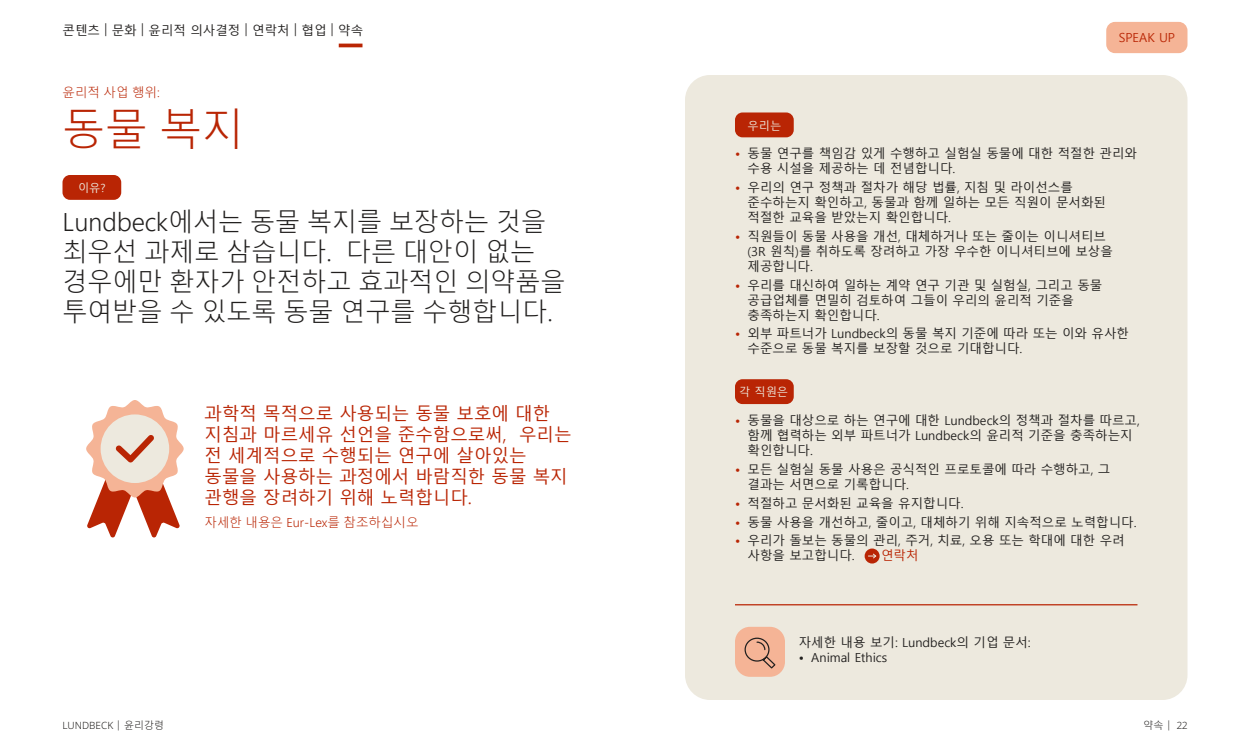
<style>
.page{position:relative;width:1250px;height:750px;background:#fff}
.page>*{position:absolute;margin:0;border:0;box-sizing:border-box;transform-origin:0 0}
.t1{font:300 42.5px "Malgun Gothic";color:#b92504}
.t2{font:300 25px/30px "Malgun Gothic";color:#22201f}
.t3{font:17.5px/21px "Malgun Gothic";color:#b92504}
.t4{font:12.5px/15px "Malgun Gothic";color:#22201f}
.t5{font:300 12.5px "Malgun Gothic";color:#b92504}
.t6{font:12.5px "Malgun Gothic";color:#b92504}
.t7{font:11.25px "Malgun Gothic";color:#ede9de}
.t8{font:300 10px "Noto Sans";color:#22201f}
.s1{font-family:"Malgun Gothic"}
.s2{color:#b92504}
</style>
<div class="page">
<div style="left:1106px;top:22px;width:82px;height:31px;background:#f5b496;border-radius:9px"></div>
<hr style="left:339px;top:44px;width:23px;height:3px;background:#b92504">
<div style="left:685px;top:75px;width:503px;height:625px;background:#ede9de;border-radius:25px"></div>
<div style="left:735px;top:112px;width:59px;height:25px;background:#b92504;border-radius:8px"></div>
<div style="left:62px;top:175px;width:59px;height:25px;background:#b92504;border-radius:8px"></div>
<div style="left:735px;top:627px;width:50px;height:50px;background:#f5b496;border-radius:15px"></div>
<svg style="left:744px;top:637px;width:32px;height:32px"></svg>
<hr style="left:735px;top:604px;width:403px;height:1px;background:#b92504">
<div style="left:865px;top:549px;width:15px;height:15px;background:#b92504;border-radius:50%"></div>
<svg style="left:868px;top:553px;width:9px;height:6px"></svg>
<svg style="left:86px;top:400px;width:98px;height:138px"></svg>
<div style="left:735px;top:379px;width:59px;height:25px;background:#b92504;border-radius:8px"></div>
<p class="t4" style="left:63px;top:23px;width:302px">콘텐츠 | 문화 | 윤리적 의사결정 | 연락처 | 협업 | 약속</p>
<p class="t5" style="left:62px;top:85px;width:99px">윤리적 사업 행위:</p>
<h1 class="t1" style="left:62px;top:105px;width:183px">동물 복지</h1>
<p class="t7" style="left:78px;top:181px;width:29px">이유?</p>
<h2 class="t2" style="left:62px;top:208px;width:505px">Lundbeck에서는 동물 복지를 보장하는 것을 최우선 과제로 삼습니다. 다른 대안이 없는 경우에만 환자가 안전하고 효과적인 의약품을 투여받을 수 있도록 동물 연구를 수행합니다.</h2>
<h3 class="t3" style="left:205px;top:403px;width:369px">과학적 목적으로 사용되는 동물 보호에 대한 지침과 마르세유 선언을 준수함으로써, 우리는 전 세계적으로 수행되는 연구에 살아있는 동물을 사용하는 과정에서 바람직한 동물 복지 관행을 장려하기 위해 노력합니다.</h3>
<p class="t5" style="left:205px;top:515px;width:215px">자세한 내용은 Eur-Lex를 참조하십시오</p>
<p class="t8" style="left:62px;top:719px;width:103px">LUNDBECK | <span class="s1">윤리강령</span></p>
<p class="t7" style="left:748px;top:120px;width:35px">우리는</p>
<p class="t6" style="left:1119px;top:30px;width:58px">SPEAK UP</p>
<p class="t4" style="left:748px;top:147px;width:391px;text-indent:-12px"><span class="s2">•</span> 동물 연구를 책임감 있게 수행하고 실험실 동물에 대한 적절한 관리와 수용 시설을 제공하는 데 전념합니다.</p>
<p class="t4" style="left:748px;top:180px;width:360px;text-indent:-12px"><span class="s2">•</span> 우리의 연구 정책과 절차가 해당 법률, 지침 및 라이선스를 준수하는지 확인하고, 동물과 함께 일하는 모든 직원이 문서화된 적절한 교육을 받았는지 확인합니다.</p>
<p class="t4" style="left:748px;top:229px;width:367px;text-indent:-12px"><span class="s2">•</span> 직원들이 동물 사용을 개선, 대체하거나 또는 줄이는 이니셔티브 (3R 원칙)를 취하도록 장려하고 가장 우수한 이니셔티브에 보상을 제공합니다.</p>
<p class="t4" style="left:748px;top:278px;width:356px;text-indent:-12px"><span class="s2">•</span> 우리를 대신하여 일하는 계약 연구 기관 및 실험실, 그리고 동물 공급업체를 면밀히 검토하여 그들이 우리의 윤리적 기준을 충족하는지 확인합니다.</p>
<p class="t4" style="left:748px;top:327px;width:383px;text-indent:-12px"><span class="s2">•</span> 외부 파트너가 Lundbeck의 동물 복지 기준에 따라 또는 이와 유사한 수준으로 동물 복지를 보장할 것으로 기대합니다.</p>
<p class="t7" style="left:739px;top:385px;width:50px">각 직원은</p>
<p class="t4" style="left:748px;top:414px;width:394px;text-indent:-12px"><span class="s2">•</span> 동물을 대상으로 하는 연구에 대한 Lundbeck의 정책과 절차를 따르고, 함께 협력하는 외부 파트너가 Lundbeck의 윤리적 기준을 충족하는지 확인합니다.</p>
<p class="t4" style="left:748px;top:462px;width:364px;text-indent:-12px"><span class="s2">•</span> 모든 실험실 동물 사용은 공식적인 프로토콜에 따라 수행하고, 그 결과는 서면으로 기록합니다.</p>
<p class="t4" style="left:735px;top:496px;width:230px"><span class="s2">•</span> 적절하고 문서화된 교육을 유지합니다.</p>
<p class="t4" style="left:735px;top:515px;width:403px"><span class="s2">•</span> 동물 사용을 개선하고, 줄이고, 대체하기 위해 지속적으로 노력합니다.</p>
<p class="t4" style="left:748px;top:534px;width:379px;text-indent:-12px"><span class="s2">•</span> 우리가 돌보는 동물의 관리, 주거, 치료, 오용 또는 학대에 대한 우려 사항을 보고합니다.</p>
<p class="t6" style="left:881px;top:549px;width:39px">연락처</p>
<p class="t4" style="left:799px;top:635px;width:233px">자세한 내용 보기: Lundbeck의 기업 문서:</p>
<p class="t4" style="left:799px;top:650px;width:90px">• Animal Ethics</p>
<p class="t8" style="left:1143px;top:719px;width:46px"><span class="s1">약속</span> | 22</p>
</div>
